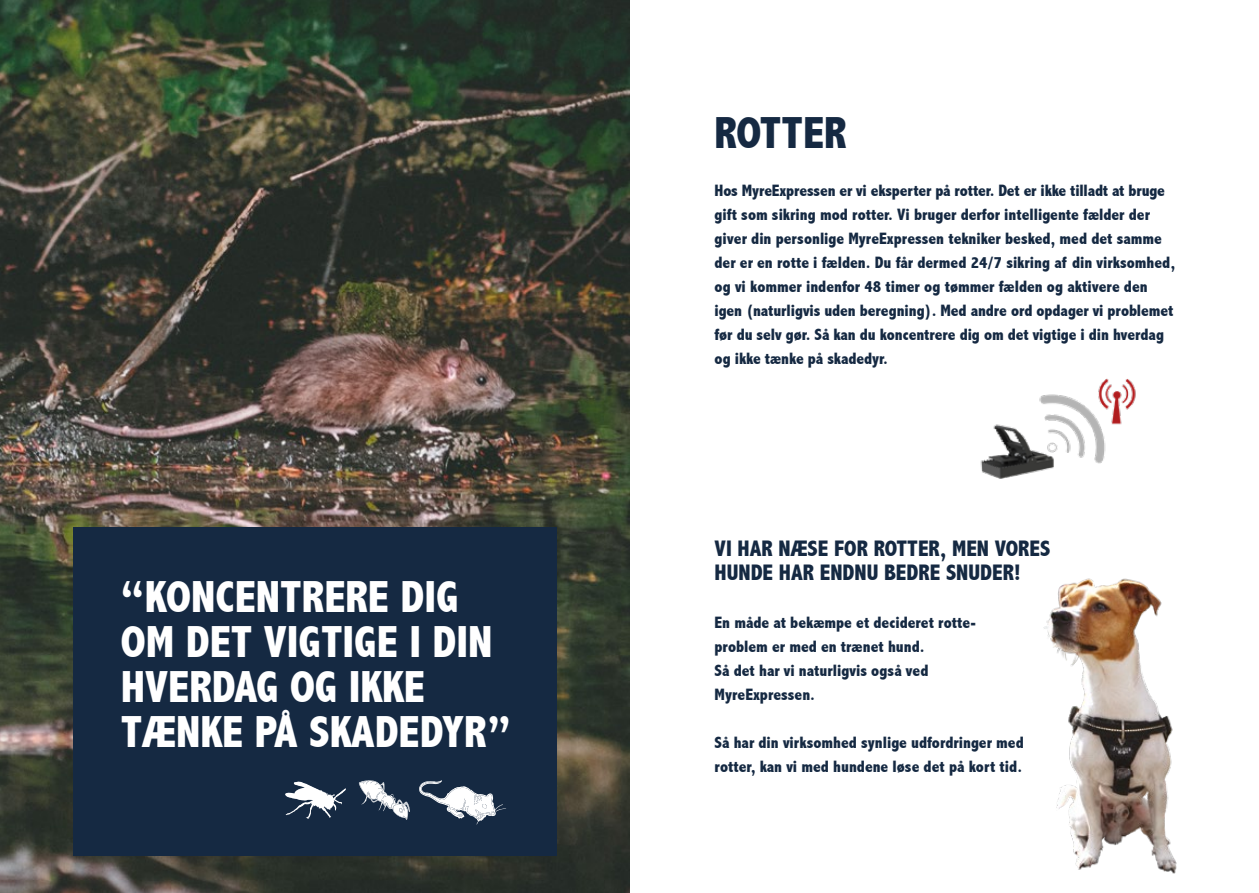
<style>
.page{position:relative;width:1259px;height:893px;background:#fff}
.page>*{position:absolute;margin:0;border:0;box-sizing:border-box;transform-origin:0 0}
.t1{font:800 condensed 45px/45px "Abadi";color:#fff}
.t2{font:800 condensed 45px "Abadi";color:#152942}
.t3{font:800 condensed 22.5px/24px "Abadi";color:#152942}
.t4{font:800 condensed 16.5px/24px "Abadi";color:#152942}
</style>
<div class="page">
<img style="left:0;top:0;width:629px;height:893px">
<div style="left:73px;top:527px;width:483px;height:328px;background:#152942"></div>
<img style="left:1043px;top:578px;width:134px;height:296px">
<svg style="left:285px;top:781px;width:61px;height:38px"></svg>
<svg style="left:359px;top:780px;width:51px;height:40px"></svg>
<svg style="left:419px;top:780px;width:87px;height:45px"></svg>
<img style="left:980px;top:378px;width:156px;height:101px">
<h1 class="t1" style="left:121px;top:575px;width:391px">“KONCENTRERE DIG<br>OM DET VIGTIGE I DIN<br>HVERDAG OG IKKE<br>TÆNKE PÅ SKADEDYR”</h1>
<h1 class="t2" style="left:714px;top:107px;width:134px">ROTTER</h1>
<p class="t4" style="left:714px;top:179px;width:462px">Hos MyreExpressen er vi eksperter på rotter. Det er ikke tilladt at bruge gift som sikring mod rotter. Vi bruger derfor intelligente fælder der giver din personlige MyreExpressen tekniker besked, med det samme der er en rotte i fælden. Du får dermed 24/7 sikring af din virksomhed, og vi kommer indenfor 48 timer og tømmer fælden og aktivere den igen (naturligvis uden beregning). Med andre ord opdager vi problemet før du selv gør. Så kan du koncentrere dig om det vigtige i din hverdag og ikke tænke på skadedyr.</p>
<h2 class="t3" style="left:714px;top:537px;width:337px">VI HAR NÆSE FOR ROTTER, MEN VORES<br>HUNDE HAR ENDNU BEDRE SNUDER!</h2>
<p class="t4" style="left:714px;top:611px;width:263px">En måde at bekæmpe et decideret rotte&shy;problem er med en trænet hund.<br>Så det har vi naturligvis også ved<br>MyreExpressen.</p>
<p class="t4" style="left:714px;top:731px;width:311px">Så har din virksomhed synlige udfordringer med rotter, kan vi med hundene løse det på kort tid.</p>
</div>
